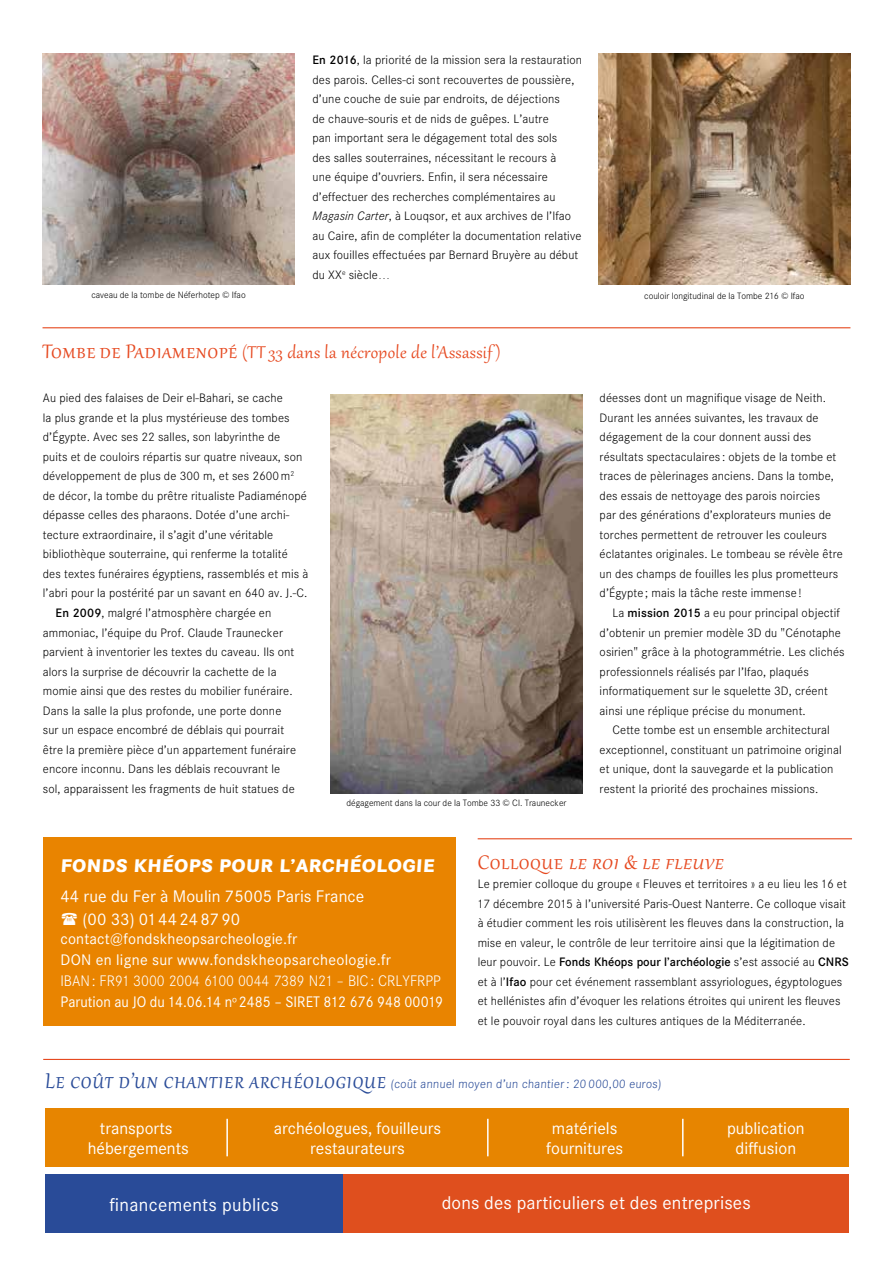
<style>
.page{position:relative;width:893px;height:1263px;background:#fff}
.page>*{position:absolute;margin:0;border:0;box-sizing:border-box;transform-origin:0 0}
.t1{font:italic 24px "Gabriola";color:#e64920}
.t2{font:21px "Gabriola";letter-spacing:.02em;color:#e64920}
.t3{font:18px "Corporate SBQ3";letter-spacing:.01em;color:#fff}
.t4{font:800 18px "Corporate SBQ3";color:#fff}
.t5{font:16.5px/19.8px "Corporate SBQ3";color:#fff;text-align:center}
.t6{font:15px/21px "Corporate SBQ3";letter-spacing:.01em;color:#fff}
.t7{font:300 12px/19.5px "Corporate SBQ3";letter-spacing:.01em;color:#000}
.t8{font:300 12px "Corporate SBQ3";color:#294b98}
.t9{font:300 9px "Corporate SBQ3";color:#000}
.s1{font-weight:500}
.s2{font-style:italic}
.s3{font-size:24px}
.s4{font-weight:300}
.s5{font-style:normal}
.s6{font-family:"Gabriola";font-weight:400;font-size:26.4px}
</style>
<div class="page">
<div style="left:46px;top:1174px;width:297px;height:58px;background:#294b98"></div>
<div style="left:343px;top:1174px;width:505px;height:58px;background:#df4f1e"></div>
<div style="left:45px;top:1109px;width:803px;height:58px;background:#e78500"></div>
<hr style="left:226px;top:1119px;width:2px;height:37px;background:#fff">
<hr style="left:487px;top:1119px;width:2px;height:37px;background:#fff">
<hr style="left:682px;top:1119px;width:2px;height:37px;background:#fff">
<img style="left:43px;top:53px;width:252px;height:231px">
<hr style="left:43px;top:327px;width:807px;height:1px;background:#e64920">
<hr style="left:43px;top:1059px;width:807px;height:1px;background:#e64920">
<img style="left:331px;top:394px;width:252px;height:399px">
<img style="left:599px;top:53px;width:251px;height:231px">
<div style="left:43px;top:837px;width:413px;height:189px;background:#e98400"></div>
<hr style="left:478px;top:838px;width:374px;height:1px;background:#e64920">
<p class="t9" style="left:91px;top:289px;width:156px">caveau de la tombe de Néferhotep © Ifao</p>
<p class="t7" style="left:313px;top:50px;width:271px"><span class="s1">En 2016</span>, la priorité de la mission sera la restauration des parois. Celles-ci sont recouvertes de poussière, d’une couche de suie par endroits, de déjections<br>de chauve-souris et de nids de guêpes. L’autre<br>pan important sera le dégagement total des sols<br>des salles souterraines, nécessitant le recours à<br>une équipe d’ouvriers. Enfin, il sera nécessaire d’effectuer des recherches complémentaires au <span class="s2">Magasin Carter</span>, à Louqsor, et aux archives de l’Ifao au Caire, afin de compléter la documentation relative aux fouilles effectuées par Bernard Bruyère au début du XX<sup>e</sup> siècle…</p>
<h2 class="t2" style="left:43px;top:339px;width:460px"><span class="s3">Tombe de Padiamenopé</span> (TT 33 dans la nécropole de l’Assassif )</h2>
<p class="t7" style="left:43px;top:389px;width:241px">Au pied des falaises de Deir el-Bahari, se cache</p>
<p class="t7" style="left:43px;top:408px;width:248px">la plus grande et la plus mystérieuse des tombes</p>
<p class="t7" style="left:43px;top:428px;width:239px">d’Égypte. Avec ses 22 salles, son labyrinthe de</p>
<p class="t7" style="left:43px;top:447px;width:261px">puits et de couloirs répartis sur quatre niveaux, son</p>
<p class="t7" style="left:43px;top:467px;width:253px">développement de plus de 300 m, et ses 2600m<sup>2</sup></p>
<p class="t7" style="left:43px;top:486px;width:266px">de décor, la tombe du prêtre ritualiste Padiaménopé</p>
<p class="t7" style="left:43px;top:506px;width:248px">dépasse celles des pharaons. Dotée d’une archi-</p>
<p class="t7" style="left:43px;top:525px;width:232px">tecture extraordinaire, il s’agit d’une véritable</p>
<p class="t7" style="left:43px;top:545px;width:246px">bibliothèque souterraine, qui renferme la totalité</p>
<p class="t7" style="left:43px;top:564px;width:267px">des textes funéraires égyptiens, rassemblés et mis à</p>
<p class="t7" style="left:43px;top:584px;width:266px">l’abri pour la postérité par un savant en 640 av. J.-C.</p>
<p class="t7" style="left:56px;top:603px;width:217px"><span class="s1">En 2009</span>, malgré l’atmosphère chargée en</p>
<p class="t7" style="left:43px;top:623px;width:242px">ammoniac, l’équipe du Prof. Claude Traunecker</p>
<p class="t7" style="left:43px;top:642px;width:253px">parvient à inventorier les textes du caveau. Ils ont</p>
<p class="t7" style="left:43px;top:662px;width:235px">alors la surprise de découvrir la cachette de la</p>
<p class="t7" style="left:43px;top:681px;width:251px">momie ainsi que des restes du mobilier funéraire.</p>
<p class="t7" style="left:43px;top:701px;width:240px">Dans la salle la plus profonde, une porte donne</p>
<p class="t7" style="left:43px;top:720px;width:243px">sur un espace encombré de déblais qui pourrait</p>
<p class="t7" style="left:43px;top:740px;width:255px">être la première pièce d’un appartement funéraire</p>
<p class="t7" style="left:43px;top:759px;width:239px">encore inconnu. Dans les déblais recouvrant le</p>
<p class="t7" style="left:43px;top:779px;width:253px">sol, apparaissent les fragments de huit statues de</p>
<p class="t9" style="left:346px;top:798px;width:222px">dégagement dans la cour de la Tombe 33 © Cl. Traunecker</p>
<p class="t9" style="left:644px;top:291px;width:162px">couloir longitudinal de la Tombe 216 © Ifao</p>
<p class="t7" style="left:600px;top:389px;width:245px">déesses dont un magnifique visage de Neith.<br>Durant les années suivantes, les travaux de dégagement de la cour donnent aussi des résultats spectaculaires : objets de la tombe et traces de pèlerinages anciens. Dans la tombe, des essais de nettoyage des parois noircies<br>par des générations d’explorateurs munies de torches permettent de retrouver les couleurs éclatantes originales. Le tombeau se révèle être un des champs de fouilles les plus prometteurs d’Égypte ; mais la tâche reste immense !</p>
<p class="t7" style="left:600px;top:603px;width:246px;text-indent:13px">La <span class="s1">mission 2015</span> a eu pour principal objectif d’obtenir un premier modèle 3D du "Cénotaphe osirien" grâce à la photogrammétrie. Les clichés professionnels réalisés par l’Ifao, plaqués informatiquement sur le squelette 3D, créent ainsi une réplique précise du monument.</p>
<p class="t7" style="left:600px;top:720px;width:244px;text-indent:13px">Cette tombe est un ensemble architectural exceptionnel, constituant un patrimoine original et unique, dont la sauvegarde et la publication restent la priorité des prochaines missions.</p>
<h3 class="t4" style="left:60px;top:854px;width:377px">FONDS KHÉOPS POUR L’ARCHÉOLOGIE</h3>
<h3 class="t5" style="left:83px;top:885px;width:283px;line-height:22.5px;text-align:left;text-indent:-22px">44 rue du Fer à Moulin 75005 Paris France (00 33) 0144248790</h3>
<p class="t6" style="left:60px;top:928px;width:384px">contact@fondskheopsarcheologie.fr<br>DON en ligne sur www.fondskheopsarcheologie.fr<br><span class="s4">IBAN:</span> <span class="s4">FR</span><span class="s4">91 3000 2004 6100 0044 7389</span> <span class="s4">N</span><span class="s4">21 – BIC:</span> <span class="s4">CRLYFRPP </span>Parution au JO du 14.06.14 n°2485 – SIRET 812 676 948 00019</p>
<h1 class="t1" style="left:478px;top:846px;width:255px"><span class="s5">C o l l o qu e</span> leroi&amp;lefleuve</h1>
<p class="t7" style="left:478px;top:874px;width:373px">Le premier colloque du groupe « Fleuves et territoires » a eu lieu les 16 et 17 décembre 2015 à l’université Paris-Ouest Nanterre. Ce colloque visait à étudier comment les rois utilisèrent les fleuves dans la construction, la mise en valeur, le contrôle de leur territoire ainsi que la légitimation de leur pouvoir. Le <span class="s1">Fonds Khéops pour l’archéologie</span> s’est associé au <span class="s1">CNRS </span>et à l’<span class="s1">Ifao</span> pour cet événement rassemblant assyriologues, égyptologues et hellénistes afin d’évoquer les relations étroites qui unirent les fleuves et le pouvoir royal dans les cultures antiques de la Méditerranée.</p>
<p class="t8" style="left:45px;top:1077px;width:619px"><span class="s6">Le coût d’un chantier archéologique</span> (coût annuel moyen d’un chantier : 20 000,00 euros)</p>
<h3 class="t5" style="left:88px;top:1118px;width:103px">transports hébergements</h3>
<h3 class="t5" style="left:274px;top:1118px;width:169px">archéologues, fouilleurs restaurateurs</h3>
<h3 class="t5" style="left:546px;top:1118px;width:78px">matériels fournitures</h3>
<h3 class="t5" style="left:727px;top:1118px;width:79px">publication diffusion</h3>
<h3 class="t3" style="left:110px;top:1194px;width:171px">financements publics</h3>
<h3 class="t3" style="left:442px;top:1192px;width:311px">dons des particuliers et des entreprises</h3>
</div>
